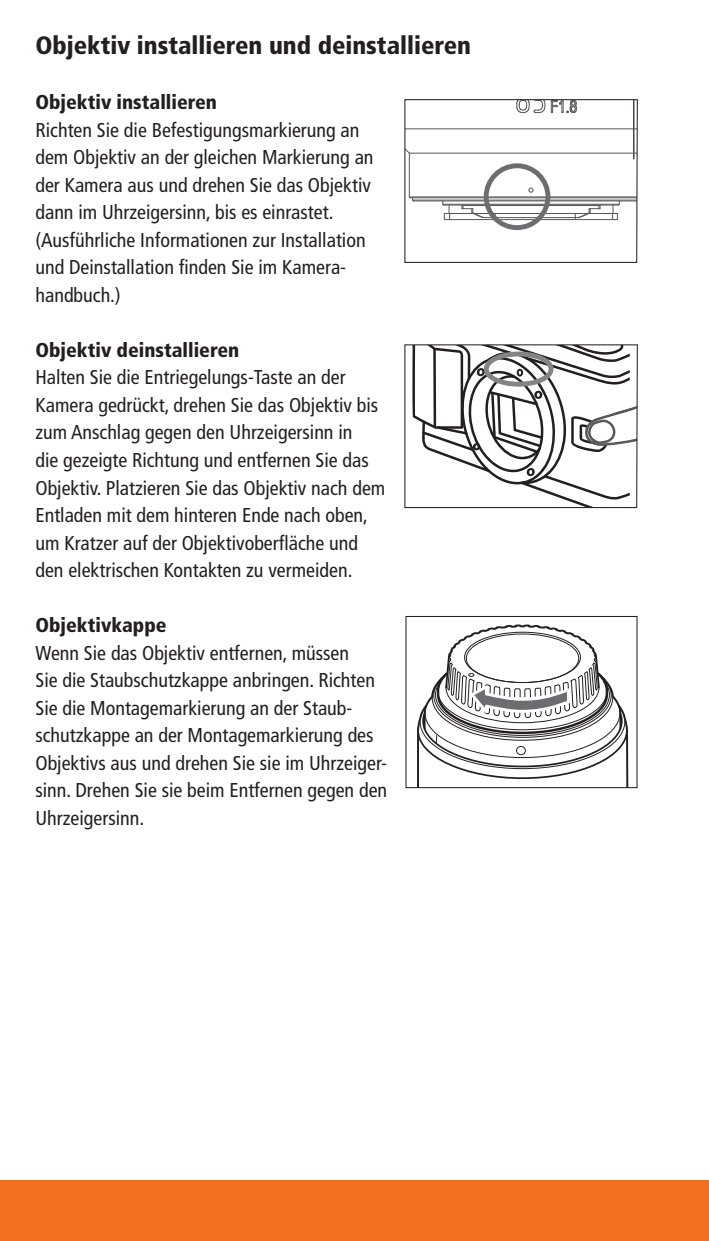
<style>
.page{position:relative;width:709px;height:1241px;background:#fff}
.page>*{position:absolute;margin:0;border:0;box-sizing:border-box;transform-origin:0 0}
.t1{font:900 condensed 25px "Frutiger LT";color:#231f20}
.t2{font:condensed 20px/27.5px "Frutiger LT";color:#231f20}
.t3{font:900 condensed 20px "Frutiger LT";color:#231f20}
</style>
<div class="page">
<hr style="left:633px;top:100px;width:1px;height:59px;background:#231f20">
<hr style="left:462px;top:205px;width:138px;height:1px;background:#57585a">
<hr style="left:483px;top:217px;width:96px;height:1px;background:#57585a">
<hr style="left:409px;top:153px;width:1px;height:44px;background:#57585a">
<hr style="left:405px;top:128px;width:232px;height:1px;background:#57585a">
<hr style="left:409px;top:153px;width:228px;height:1px;background:#57585a">
<hr style="left:409px;top:196px;width:228px;height:1px;background:#57585a">
<hr style="left:410px;top:197px;width:227px;height:1px;background:#57585a">
<svg style="left:406px;top:128px;width:5px;height:26px"></svg>
<svg style="left:441px;top:201px;width:9px;height:18px"></svg>
<svg style="left:612px;top:201px;width:8px;height:18px"></svg>
<hr style="left:412px;top:199px;width:225px;height:1px;background:#57585a">
<hr style="left:413px;top:200px;width:224px;height:1px;background:#57585a">
<hr style="left:443px;top:204px;width:176px;height:1px;background:#57585a">
<hr style="left:444px;top:213px;width:173px;height:1px;background:#57585a">
<hr style="left:444px;top:219px;width:173px;height:1px;background:#57585a">
<svg style="left:408px;top:195px;width:7px;height:7px"></svg>
<svg style="left:516px;top:101px;width:61px;height:13px"></svg>
<svg style="left:461px;top:205px;width:24px;height:14px"></svg>
<svg style="left:575px;top:206px;width:25px;height:13px"></svg>
<svg style="left:528px;top:187px;width:5px;height:5px"></svg>
<div style="left:483px;top:163px;width:67px;height:67px;border:5px solid #6c6d70;border-radius:50%"></div>
<div style="left:404px;top:99px;width:234px;height:164px;border:1px solid #231f20"></div>
<svg style="left:412px;top:346px;width:224px;height:160px"></svg>
<div style="left:404px;top:344px;width:234px;height:164px;border:1px solid #231f20"></div>
<div style="left:405px;top:616px;width:232px;height:172px;border:1px solid #231f20"></div>
<svg style="left:417px;top:626px;width:211px;height:153px"></svg>
<div style="left:0;top:1179px;width:709px;height:61px;background:#f36e21"></div>
<p class="t1" style="left:35px;top:30px;width:437px">Objektiv installieren und deinstallieren</p>
<p class="t3" style="left:35px;top:90px;width:183px">Objektiv installieren</p>
<p class="t2" style="left:35px;top:116px;width:339px">Richten Sie die Befestigungsmarkierung an dem Objektiv an der gleichen Markierung an der Kamera aus und drehen Sie das Objektiv dann im Uhrzeigersinn, bis es einrastet. (Ausführliche Informationen zur Installation und Deinstallation finden Sie im Kamera&shy;handbuch.)</p>
<p class="t3" style="left:35px;top:338px;width:205px">Objektiv deinstallieren</p>
<p class="t2" style="left:35px;top:364px;width:351px">Halten Sie die Entriegelungs-Taste an der Kamera gedrückt, drehen Sie das Objektiv bis zum Anschlag gegen den Uhrzeigersinn in<br>die gezeigte Richtung und entfernen Sie das Objektiv. Platzieren Sie das Objektiv nach dem Entladen mit dem hinteren Ende nach oben, um Kratzer auf der Objektivoberfläche und den elektrischen Kontakten zu vermeiden.</p>
<p class="t3" style="left:35px;top:613px;width:133px">Objektivkappe</p>
<p class="t2" style="left:35px;top:639px;width:353px">Wenn Sie das Objektiv entfernen, müssen<br>Sie die Staubschutzkappe anbringen. Richten Sie die Montagemarkierung an der Staub&shy;schutzkappe an der Montagemarkierung des Objektivs aus und drehen Sie sie im Uhrzeiger&shy;sinn. Drehen Sie sie beim Entfernen gegen den Uhrzeigersinn.</p>
</div>
